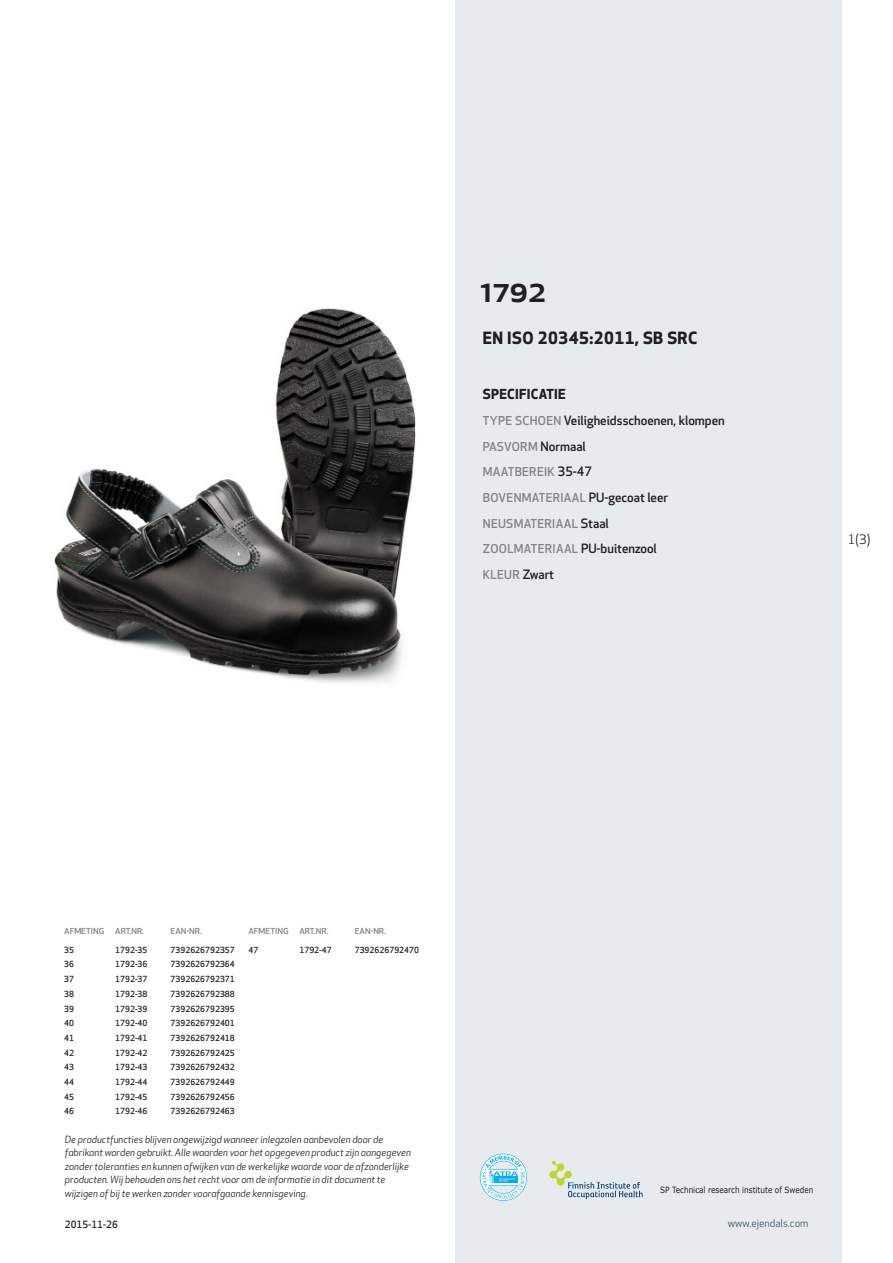
<style>
.page{position:relative;width:893px;height:1263px;background:#fff}
.page>*{position:absolute;margin:0;border:0;box-sizing:border-box;transform-origin:0 0}
.prodname{font:500 36px "Apex New";color:#231f20}
.Funktion_body{font:700 16.5px "Apex New";letter-spacing:.025em;color:#231f20}
.Funktion_body-2{font:700 13.5px "Apex New";letter-spacing:.025em;color:#231f20}
.t1{font:12.75px "Apex New";color:#231f20}
.Funktion_body-3{font:500 12.6px "Apex New";color:#231f20}
.Funktion_body-4{font:500 12px "Apex New";letter-spacing:.025em;color:#808285}
.Funktion_body-5{font:500 12px "Apex New";letter-spacing:.005em;color:#808285}
.t2{font:10.5px "Apex New";color:#405968}
.t3{font:italic 9.75px/13.5px "Apex New";color:#231f20}
.Sidfot_datum{font:500 9.75px "Apex New";color:#231f20}
.t4{font:8.55px "Verdana";color:#231f20;scale:.85 1}
.ArticleTable_body{font:500 8.25px "Apex New";color:#231f20}
.ArticeTable_header{font:500 8.1px "Apex New";color:#808285;scale:1.06 1}
.s1{font-size:12px;color:#808285}
.s2{font-size:12.6px;color:#231f20}
</style>
<div class="page">
<div style="left:455px;top:0;width:387px;height:1263px;background:#e8ebee"></div>
<svg style="left:549px;top:1161px;width:94px;height:38px"></svg>
<svg style="left:480px;top:1154px;width:47px;height:47px"></svg>
<img style="left:54px;top:308px;width:361px;height:375px">
<p class="prodname" style="left:480px;top:265px;width:67px">1792</p>
<p class="Funktion_body" style="left:483px;top:326px;width:216px">EN ISO 20345:2011, SB SRC</p>
<p class="Funktion_body-2" style="left:483px;top:385px;width:84px">SPECIFICATIE</p>
<p class="Funktion_body-3" style="left:483px;top:412px;width:243px"><span class="s1">TYPE SCHOEN</span> Veiligheidsschoenen, klompen</p>
<p class="Funktion_body-5" style="left:483px;top:438px;width:104px">PASVORM <span class="s2">Normaal</span></p>
<p class="Funktion_body-4" style="left:483px;top:464px;width:111px">MAATBEREIK <span class="s2">35-47</span></p>
<p class="Funktion_body-4" style="left:483px;top:490px;width:187px">BOVENMATERIAAL <span class="s2">PU-gecoat leer</span></p>
<p class="Funktion_body-4" style="left:483px;top:515px;width:127px">NEUSMATERIAAL <span class="s2">Staal</span></p>
<p class="Funktion_body-4" style="left:483px;top:541px;width:175px">ZOOLMATERIAAL <span class="s2">PU-buitenzool</span></p>
<p class="Funktion_body-4" style="left:483px;top:566px;width:73px">KLEUR <span class="s2">Zwart</span></p>
<p class="t1" style="left:848px;top:531px;width:24px">1(3)</p>
<p class="ArticeTable_header" style="left:64px;top:925px;width:39px">AFMETING</p>
<p class="ArticeTable_header" style="left:115px;top:925px;width:29px">ART.NR.</p>
<p class="ArticeTable_header" style="left:171px;top:925px;width:31px">EAN-NR.</p>
<p class="ArticleTable_body" style="left:64px;top:944px;width:11px">35</p>
<p class="ArticleTable_body" style="left:115px;top:944px;width:34px">1792-35</p>
<p class="ArticleTable_body" style="left:171px;top:944px;width:66px">7392626792357</p>
<p class="ArticleTable_body" style="left:64px;top:959px;width:11px">36</p>
<p class="ArticleTable_body" style="left:115px;top:959px;width:34px">1792-36</p>
<p class="ArticleTable_body" style="left:171px;top:959px;width:66px">7392626792364</p>
<p class="ArticleTable_body" style="left:64px;top:973px;width:11px">37</p>
<p class="ArticleTable_body" style="left:115px;top:973px;width:34px">1792-37</p>
<p class="ArticleTable_body" style="left:171px;top:973px;width:66px">7392626792371</p>
<p class="ArticleTable_body" style="left:64px;top:988px;width:11px">38</p>
<p class="ArticleTable_body" style="left:115px;top:988px;width:34px">1792-38</p>
<p class="ArticleTable_body" style="left:171px;top:988px;width:66px">7392626792388</p>
<p class="ArticleTable_body" style="left:64px;top:1003px;width:11px">39</p>
<p class="ArticleTable_body" style="left:115px;top:1003px;width:34px">1792-39</p>
<p class="ArticleTable_body" style="left:171px;top:1003px;width:66px">7392626792395</p>
<p class="ArticleTable_body" style="left:64px;top:1018px;width:11px">40</p>
<p class="ArticleTable_body" style="left:115px;top:1018px;width:34px">1792-40</p>
<p class="ArticleTable_body" style="left:171px;top:1018px;width:66px">7392626792401</p>
<p class="ArticleTable_body" style="left:64px;top:1032px;width:11px">41</p>
<p class="ArticleTable_body" style="left:115px;top:1032px;width:34px">1792-41</p>
<p class="ArticleTable_body" style="left:171px;top:1032px;width:66px">7392626792418</p>
<p class="ArticleTable_body" style="left:64px;top:1047px;width:11px">42</p>
<p class="ArticleTable_body" style="left:115px;top:1047px;width:34px">1792-42</p>
<p class="ArticleTable_body" style="left:171px;top:1047px;width:66px">7392626792425</p>
<p class="ArticleTable_body" style="left:64px;top:1062px;width:11px">43</p>
<p class="ArticleTable_body" style="left:115px;top:1062px;width:34px">1792-43</p>
<p class="ArticleTable_body" style="left:171px;top:1062px;width:66px">7392626792432</p>
<p class="ArticleTable_body" style="left:64px;top:1076px;width:11px">44</p>
<p class="ArticleTable_body" style="left:115px;top:1076px;width:34px">1792-44</p>
<p class="ArticleTable_body" style="left:171px;top:1076px;width:66px">7392626792449</p>
<p class="ArticleTable_body" style="left:64px;top:1091px;width:11px">45</p>
<p class="ArticleTable_body" style="left:115px;top:1091px;width:34px">1792-45</p>
<p class="ArticleTable_body" style="left:171px;top:1091px;width:66px">7392626792456</p>
<p class="ArticleTable_body" style="left:64px;top:1106px;width:11px">46</p>
<p class="ArticleTable_body" style="left:115px;top:1106px;width:34px">1792-46</p>
<p class="ArticleTable_body" style="left:171px;top:1106px;width:66px">7392626792463</p>
<p class="ArticeTable_header" style="left:248px;top:925px;width:39px">AFMETING</p>
<p class="ArticeTable_header" style="left:299px;top:925px;width:29px">ART.NR.</p>
<p class="ArticeTable_header" style="left:355px;top:925px;width:31px">EAN-NR.</p>
<p class="ArticleTable_body" style="left:248px;top:944px;width:11px">47</p>
<p class="ArticleTable_body" style="left:299px;top:944px;width:34px">1792-47</p>
<p class="ArticleTable_body" style="left:355px;top:944px;width:66px">7392626792470</p>
<p class="t3" style="left:65px;top:1132px;width:347px">De productfuncties blijven ongewijzigd wanneer inlegzolen aanbevolen door de fabrikant worden gebruikt. Alle waarden voor het opgegeven product zijn aangegeven zonder toleranties en kunnen afwijken van de werkelijke waarde voor de afzonderlijke producten. Wij behouden ons het recht voor om de informatie in dit document te wijzigen of bij te werken zonder voorafgaande kennisgeving.</p>
<p class="Sidfot_datum" style="left:65px;top:1218px;width:54px">2015-11-26</p>
<p class="t4" style="left:660px;top:1184px;width:182px">SP Technical research institute of Sweden</p>
<p class="t2" style="left:728px;top:1217px;width:82px">www.ejendals.com</p>
</div>
